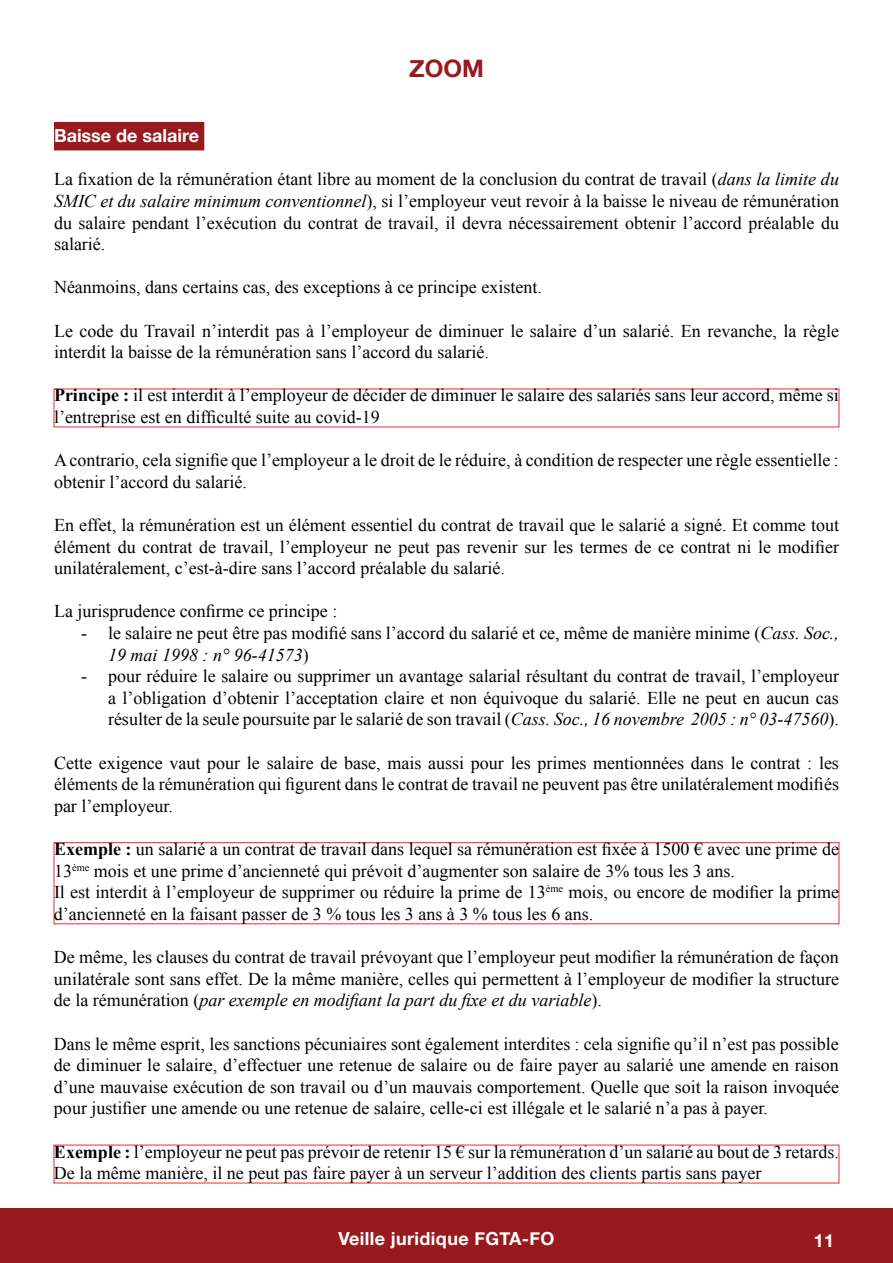
<style>
.page{position:relative;width:893px;height:1263px;background:#fff}
.page>*{position:absolute;margin:0;border:0;box-sizing:border-box;transform-origin:0 0}
.t1{font:700 24px "Helvetica Neue";color:#981a1e}
.t2{font:18px/21.6px "Times New Roman";color:#000001;text-align:justify}
.t3{font:700 18px "Helvetica Neue";letter-spacing:.02em;color:#fff}
.t4{font:700 18px "Helvetica Neue";color:#fff}
.s1{font-style:italic}
.s2{font-weight:700}
</style>
<div class="page">
<div style="left:0;top:1209px;width:893px;height:54px;background:#981a1e"></div>
<div style="left:54px;top:122px;width:150px;height:28px;background:#981a1e"></div>
<div style="left:54px;top:842px;width:785px;height:82px;border:1px solid #ee2d2d"></div>
<h1 class="t1" style="left:409px;top:50px;width:76px">ZOOM</h1>
<p class="t4" style="left:54px;top:122px;width:147px">Baisse de salaire</p>
<p class="t2" style="left:54px;top:168px;width:786px">La fixation de la rémunération étant libre au moment de la conclusion du contrat de travail (<span class="s1">dans la limite du SMIC et du salaire minimum conventionnel</span>), si l’employeur veut revoir à la baisse le niveau de rémunération du salaire pendant l’exécution du contrat de travail, il devra nécessairement obtenir l’accord préalable du salarié.</p>
<p class="t2" style="left:54px;top:276px;width:489px">Néanmoins, dans certains cas, des exceptions à ce principe existent.</p>
<p class="t2" style="left:54px;top:320px;width:786px">Le code du Travail n’interdit pas à l’employeur de diminuer le salaire d’un salarié. En revanche, la règle interdit la baisse de la rémunération sans l’accord du salarié.</p>
<p class="t2" style="left:54px;top:384px;width:786px"><span class="s2">Principe :</span> il est interdit à l’employeur de décider de diminuer le salaire des salariés sans leur accord, même si l’entreprise est en difficulté suite au covid-19</p>
<p class="t2" style="left:54px;top:449px;width:786px">A contrario, cela signifie que l’employeur a le droit de le réduire, à condition de respecter une règle essentielle : obtenir l’accord du salarié.</p>
<p class="t2" style="left:54px;top:514px;width:786px">En effet, la rémunération est un élément essentiel du contrat de travail que le salarié a signé. Et comme tout élément du contrat de travail, l’employeur ne peut pas revenir sur les termes de ce contrat ni le modifier unilatéralement, c’est-à-dire sans l’accord préalable du salarié.</p>
<p class="t2" style="left:54px;top:600px;width:285px">La jurisprudence confirme ce principe :</p>
<p class="t2" style="left:108px;top:622px;width:732px;text-indent:-27px">- le salaire ne peut être pas modifié sans l’accord du salarié et ce, même de manière minime (<span class="s1">Cass. Soc.,<br>19 mai 1998 : n° 96-41573</span>)</p>
<p class="t2" style="left:108px;top:665px;width:732px;text-indent:-27px">- pour réduire le salaire ou supprimer un avantage salarial résultant du contrat de travail, l’employeur a l’obligation d’obtenir l’acceptation claire et non équivoque du salarié. Elle ne peut en aucun cas résulter de la seule poursuite par le salarié de son travail (<span class="s1">Cass. Soc., 16 novembre 2005 : n° 03-47560</span>).</p>
<p class="t2" style="left:54px;top:752px;width:786px">Cette exigence vaut pour le salaire de base, mais aussi pour les primes mentionnées dans le contrat : les éléments de la rémunération qui figurent dans le contrat de travail ne peuvent pas être unilatéralement modifiés par l’employeur.</p>
<p class="t2" style="left:54px;top:838px;width:786px;text-align:left"><span class="s2">Exemple :</span> un salarié a un contrat de travail dans lequel sa rémunération est fixée à 1500 € avec une prime de 13<sup>ème</sup> mois et une prime d’ancienneté qui prévoit d’augmenter son salaire de 3% tous les 3 ans.<br>Il est interdit à l’employeur de supprimer ou réduire la prime de 13<sup>ème</sup> mois, ou encore de modifier la prime d’ancienneté en la faisant passer de 3 % tous les 3 ans à 3 % tous les 6 ans.</p>
<p class="t2" style="left:54px;top:946px;width:786px">De même, les clauses du contrat de travail prévoyant que l’employeur peut modifier la rémunération de façon unilatérale sont sans effet. De la même manière, celles qui permettent à l’employeur de modifier la structure de la rémunération (<span class="s1">par exemple en modifiant la part du fixe et du variable</span>).</p>
<p class="t2" style="left:54px;top:1032px;width:786px">Dans le même esprit, les sanctions pécuniaires sont également interdites : cela signifie qu’il n’est pas possible de diminuer le salaire, d’effectuer une retenue de salaire ou de faire payer au salarié une amende en raison d’une mauvaise exécution de son travail ou d’un mauvais comportement. Quelle que soit la raison invoquée pour justifier une amende ou une retenue de salaire, celle-ci est illégale et le salarié n’a pas à payer.</p>
<p class="t2" style="left:54px;top:1140px;width:786px"><span class="s2">Exemple :</span> l’employeur ne peut pas prévoir de retenir 15 € sur la rémunération d’un salarié au bout de 3 retards.<br>De la même manière, il ne peut pas faire payer à un serveur l’addition des clients partis sans payer</p>
<p class="t3" style="left:338px;top:1224px;width:218px">Veille juridique FGTA-FO</p>
<p class="t3" style="left:814px;top:1226px;width:22px">11</p>
</div>
